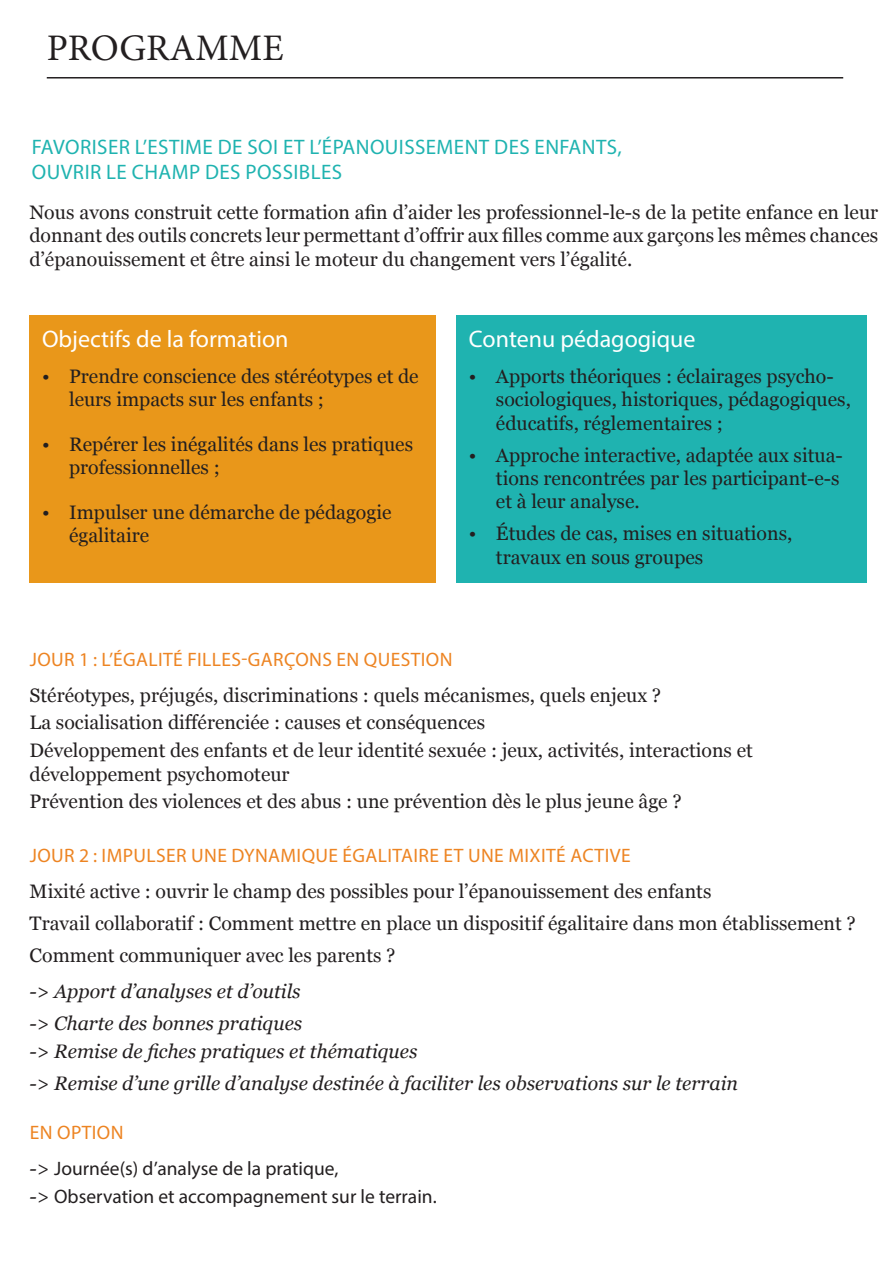
<style>
.page{position:relative;width:893px;height:1263px;background:#fff}
.page>*{position:absolute;margin:0;border:0;box-sizing:border-box;transform-origin:0 0}
.t1{font:37.5px "Minion Pro";color:#231f20}
.t2{font:24px "Myriad Pro";color:#fff}
.t3{font:21px "Myriad Pro";letter-spacing:.02em;color:#1fb3b0}
.t4{font:19.5px/23.4px "Georgia";color:#231f20}
.t5{font:italic 19.5px "Georgia";color:#231f20}
.t6{font:19.5px "Myriad Pro";letter-spacing:.02em;color:#ed8422}
.t7{font:19.5px "Myriad Pro";color:#231f20}
.s1{font-family:"Georgia";font-style:italic}
</style>
<div class="page">
<div style="left:29px;top:316px;width:406px;height:267px;background:#e9971a"></div>
<div style="left:456px;top:316px;width:411px;height:267px;background:#1fb3b0"></div>
<hr style="left:47px;top:77px;width:796px;height:2px;background:#231f20">
<p class="t1" style="left:47px;top:23px;width:238px">PROGRAMME</p>
<p class="t3" style="left:32px;top:134px;width:591px">FAVORISER L’ESTIME DE SOI ET L’ÉPANOUISSEMENT DES ENFANTS,</p>
<p class="t3" style="left:32px;top:159px;width:312px">OUVRIR LE CHAMP DES POSSIBLES</p>
<p class="t4" style="left:29px;top:200px;width:850px;text-align:justify">Nous avons construit cette formation afin d’aider les professionnel-le-s de la petite enfance en leur donnant des outils concrets leur permettant d’offrir aux filles comme aux garçons les mêmes chances d’épanouissement et être ainsi le moteur du changement vers l’égalité.</p>
<p class="t2" style="left:42px;top:324px;width:248px">Objectifs de la formation</p>
<p class="t4" style="left:69px;top:364px;width:351px;text-indent:-27px">• Prendre conscience des stéréotypes et de leurs impacts sur les enfants ;</p>
<p class="t4" style="left:69px;top:432px;width:346px;text-indent:-27px">• Repérer les inégalités dans les pratiques professionnelles ;</p>
<p class="t4" style="left:69px;top:500px;width:324px;text-indent:-27px">• Impulser une démarche de pédagogie égalitaire</p>
<p class="t2" style="left:469px;top:324px;width:228px">Contenu pédagogique</p>
<p class="t4" style="left:496px;top:364px;width:356px;text-indent:-27px">• Apports théoriques : éclairages psycho&shy;sociologiques, historiques, pédagogiques, éducatifs, réglementaires ;</p>
<p class="t4" style="left:496px;top:442px;width:348px;text-indent:-27px">• Approche interactive, adaptée aux situa&shy;tions rencontrées par les participant-e-s et à leur analyse.</p>
<p class="t4" style="left:496px;top:521px;width:298px;text-indent:-27px">• Études de cas, mises en situations, travaux en sous groupes</p>
<p class="t6" style="left:30px;top:647px;width:424px">JOUR 1 : L’ÉGALITÉ FILLES-GARÇONS EN QUESTION</p>
<p class="t4" style="left:30px;top:682px;width:633px">Stéréotypes, préjugés, discriminations : quels mécanismes, quels enjeux ?</p>
<p class="t4" style="left:30px;top:710px;width:457px">La socialisation différenciée : causes et conséquences</p>
<p class="t4" style="left:30px;top:738px;width:725px">Développement des enfants et de leur identité sexuée : jeux, activités, interactions et développement psychomoteur</p>
<p class="t4" style="left:30px;top:789px;width:654px">Prévention des violences et des abus : une prévention dès le plus jeune âge ?</p>
<p class="t6" style="left:30px;top:843px;width:602px">JOUR 2 : IMPULSER UNE DYNAMIQUE ÉGALITAIRE ET UNE MIXITÉ ACTIVE</p>
<p class="t4" style="left:30px;top:879px;width:683px">Mixité active : ouvrir le champ des possibles pour l’épanouissement des enfants</p>
<p class="t4" style="left:30px;top:911px;width:828px">Travail collaboratif : Comment mettre en place un dispositif égalitaire dans mon établissement ?</p>
<p class="t4" style="left:30px;top:943px;width:367px">Comment communiquer avec les parents ?</p>
<p class="t5" style="left:30px;top:977px;width:273px">-&gt; Apport d’analyses et d’outils</p>
<p class="t5" style="left:30px;top:1009px;width:274px">-&gt; Charte des bonnes pratiques</p>
<p class="t5" style="left:30px;top:1037px;width:389px">-&gt; Remise de fiches pratiques et thématiques</p>
<p class="t5" style="left:30px;top:1069px;width:710px">-&gt; Remise d’une grille d’analyse destinée à faciliter les observations sur le terrain</p>
<p class="t6" style="left:30px;top:1120px;width:95px">EN OPTION</p>
<p class="t7" style="left:30px;top:1156px;width:310px"><span class="s1">-&gt;</span> Journée(s) d’analyse de la pratique,</p>
<p class="t7" style="left:30px;top:1184px;width:409px"><span class="s1">-&gt;</span> Observation et accompagnement sur le terrain.</p>
</div>
